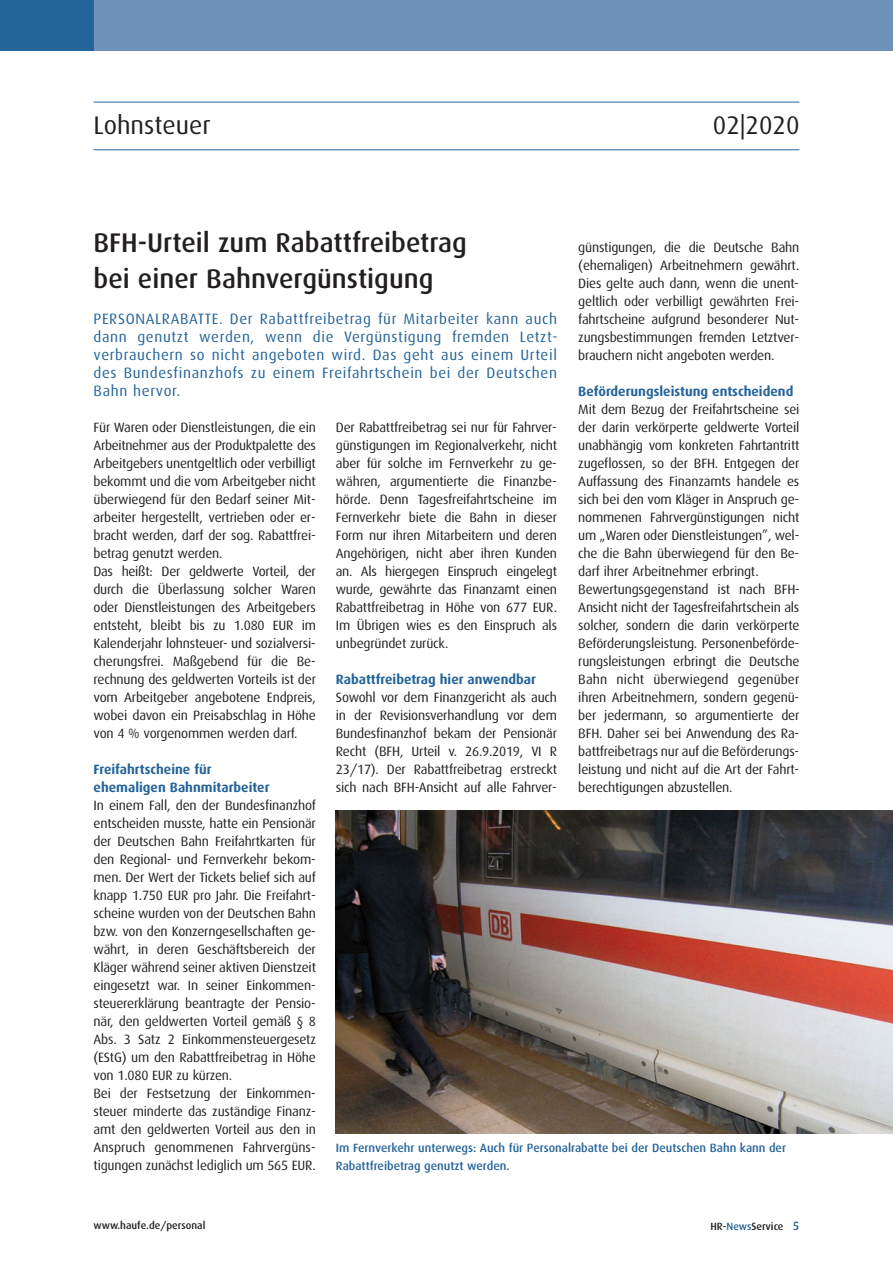
<style>
.page{position:relative;width:893px;height:1263px;background:#fff}
.page>*{position:absolute;margin:0;border:0;box-sizing:border-box;transform-origin:0 0}
.t1{font:500 27px/36px "Dax";color:#231f20}
.t2{font:25.5px "Dax";color:#231f20}
.t3{font:15px/18px "Dax";letter-spacing:.04em;color:#246499;text-align:justify}
.t4{font:13.5px/18px "Dax";letter-spacing:-.015em;color:#231f20}
.t5{font:700 13.5px/18px "Dax";color:#246499}
.t6{font:500 12px/18px "Dax";color:#246499}
.t7{font:500 10.5px "Dax";color:#231f20}
.s1{color:#246499}
.s2{font-size:12px;color:#246499}
</style>
<div class="page">
<hr style="left:94px;top:102px;width:705px;height:1px;background:#246499">
<div style="left:0;top:0;width:893px;height:51px;background:#7193bb"></div>
<div style="left:0;top:0;width:94px;height:51px;background:#246499"></div>
<hr style="left:94px;top:149px;width:705px;height:1px;background:#246499">
<img style="left:336px;top:810px;width:557px;height:324px">
<h2 class="t2" style="left:94px;top:114px;width:119px">Lohnsteuer</h2>
<h2 class="t2" style="left:713px;top:114px;width:88px">02|2020</h2>
<h1 class="t1" style="left:94px;top:227px;width:375px">BFH-Urteil zum Rabattfreibetrag bei einer Bahnvergünstigung</h1>
<p class="t4" style="left:578px;top:240px;width:223px;text-align:justify">günstigungen, die die Deutsche Bahn (ehemaligen) Arbeitnehmern gewährt.<br>Dies gelte auch dann, wenn die unent&shy;geltlich oder verbilligt gewährten Frei - fahrtscheine aufgrund besonderer Nut - zungsbestimmungen fremden Letztver - brauchern nicht angeboten werden.</p>
<p class="t5" style="left:578px;top:384px;width:217px">Beförderungsleistung entscheidend</p>
<p class="t4" style="left:578px;top:402px;width:223px">Mit dem Bezug der Freifahrtscheine sei der darin verkörperte geldwerte Vorteil unabhängig vom konkreten Fahrtantritt zugeflossen, so der BFH. Entgegen der Auffassung des Finanzamts handele es sich bei den vom Kläger in Anspruch ge - nommenen Fahrvergünstigungen nicht um „Waren oder Dienstleistungen”, wel&shy;che die Bahn überwiegend für den Be - darf ihrer Arbeitnehmer erbringt.<br>Bewer tungsgegenstand ist nach BFH-Ansicht nicht der Tagesfrei fahrtschein als solcher, sondern die darin verkörperte Be förderungs leis tung. Per so nen beför de - rungsleistungen erbringt die Deutsche Bahn nicht überwiegend gegenüber ihren Arbeitneh mern, sondern gegenü&shy;ber jedermann, so argumentierte der BFH. Daher sei bei Anwendung des R a - batt freibetrags nur auf die Be förderungs - leis tung und nicht auf die Art der Fahrt - berechtigungen ab zustellen.</p>
<p class="t3" style="left:94px;top:311px;width:466px">PERSONALRABATTE. Der Rabattfreibetrag für Mitarbeiter kann auch dann genutzt werden, wenn die Vergünstigung fremden Letzt - verbrauchern so nicht angeboten wird. Das geht aus einem Urteil des Bundesfinanzhofs zu einem Freifahrtschein bei der Deutschen Bahn hervor.</p>
<p class="t4" style="left:336px;top:420px;width:223px;text-align:justify">Der Rabattfreibetrag sei nur für Fahrver - günstigungen im Regionalverkehr, nicht aber für solche im Fernverkehr zu ge - währen, argumentierte die Finanzbe - hörde. Denn Tagesfreifahrtscheine im Fern verkehr biete die Bahn in dieser Form nur ihren Mitarbeitern und deren Angehörigen, nicht aber ihren Kunden an. Als hiergegen Einspruch eingelegt wurde, gewährte das Finanzamt einen Rabattfreibetrag in Höhe von 677 EUR.<br>Im Übrigen wies es den Einspruch als unbegründet zurück.</p>
<p class="t5" style="left:336px;top:672px;width:202px">Rabattfreibetrag hier anwendbar</p>
<p class="t4" style="left:336px;top:690px;width:223px;text-align:justify">Sowohl vor dem Finanzgericht als auch in der Revisionsverhandlung vor dem Bun desfinanzhof bekam der Pensionär Recht (BFH, Urteil v. 26.9.2019, VI R 23/17). Der Rabattfreibetrag erstreckt sich nach BFH-Ansicht auf alle Fahr ver -</p>
<p class="t4" style="left:94px;top:420px;width:224px">Für Waren oder Dienstleistungen, die ein Arbeitnehmer aus der Produktpalette des Arbeitgebers unentgeltlich oder verbilligt bekommt und die vom Arbeitgeber nicht überwiegend für den Bedarf seiner Mit - arbeiter hergestellt, vertrieben oder er - bracht werden, darf der sog. Rabatt frei - betrag genutzt werden.<br>Das heißt: Der geldwerte Vor teil, der durch die Überlassung solcher Waren oder Dienstleistungen des Arbeit gebers entsteht, bleibt bis zu 1.080 EUR im Kalenderjahr lohnsteuer- und sozialversi&shy;cherungsfrei. Maßgebend für die Be - rechnung des geldwerten Vorteils ist der vom Arbeitgeber angebotene End preis, wobei davon ein Preisabschlag in Höhe von 4 % vorgenommen werden darf.</p>
<p class="t5" style="left:94px;top:762px;width:178px">Freifahrtscheine für ehemaligen Bahnmitarbeiter</p>
<p class="t4" style="left:94px;top:798px;width:224px">In einem Fall, den der Bundesfinanzhof entscheiden musste, hatte ein Pensionär der Deutschen Bahn Freifahrtkarten für den Regional- und Fernverkehr bekom&shy;men. Der Wert der Tickets belief sich auf knapp 1.750 EUR pro Jahr. Die Freifahrt - scheine wurden von der Deutschen Bahn bzw. von den Kon zern ge sellschaften ge - währt, in deren Ge schäfts bereich der Klä ger während seiner aktiven Dienstzeit eingesetzt war. In seiner Einkommen - steuer erklärung beantragte der Pensio - när, den geldwerten Vor teil gemäß § 8<br>Abs. 3 Satz 2 Ein kom mensteuergesetz (EStG) um den Rabatt freibetrag in Höhe von 1.080 EUR zu kürzen.<br>Bei der Festsetzung der Einkommen - steuer minderte das zuständige Finanz - amt den geldwerten Vorteil aus den in Anspruch genommenen Fahrvergüns - tigungen zunächst lediglich um 565 EUR.</p>
<p class="t6" style="left:336px;top:1140px;width:452px">Im Fernverkehr unterwegs: Auch für Personalrabatte bei der Deutschen Bahn kann der<br>Rabattfreibetrag genutzt werden.</p>
<p class="t7" style="left:94px;top:1221px;width:113px">www.haufe.de/personal</p>
<p class="t7" style="left:710px;top:1222px;width:90px">HR-<span class="s1">News</span>Service <span class="s2">5</span></p>
</div>
